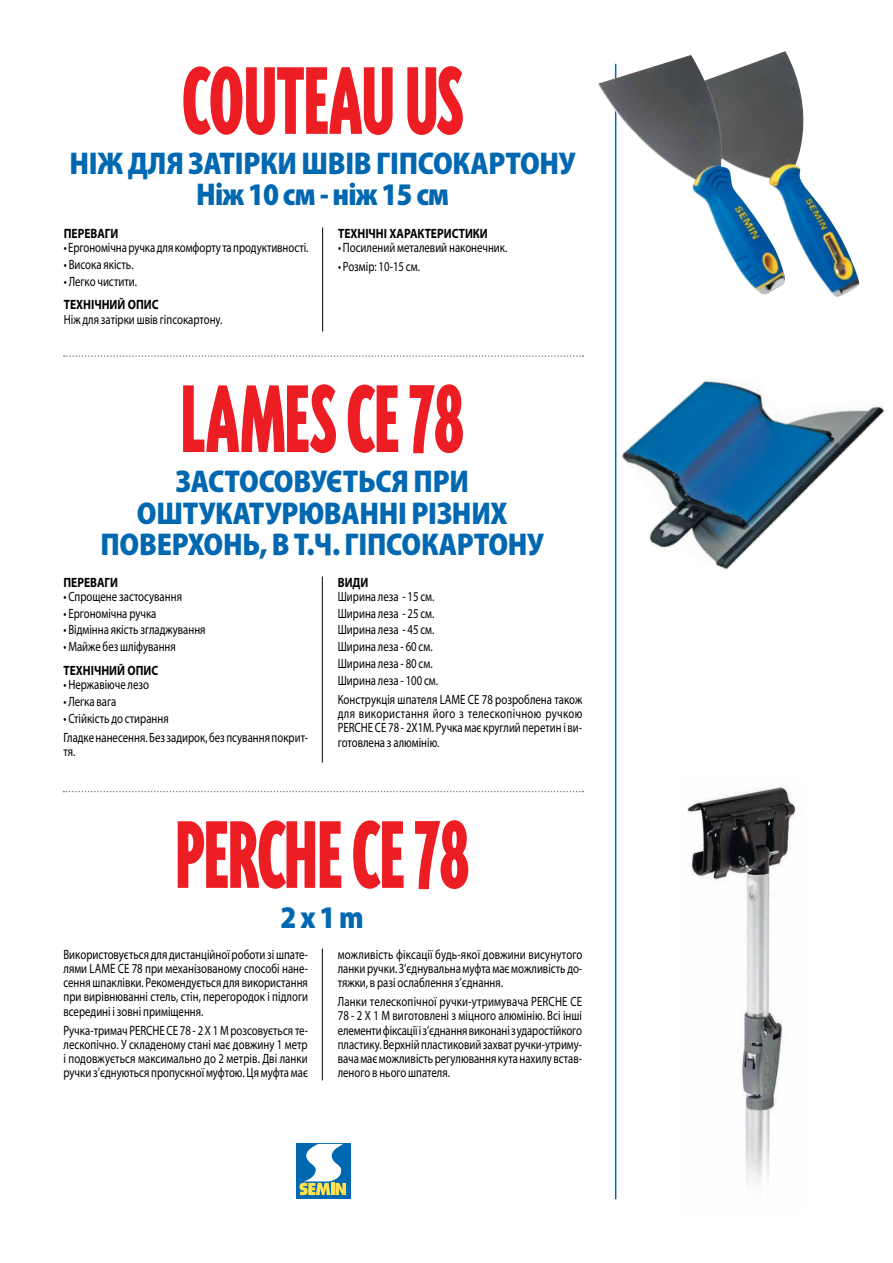
<style>
.page{position:relative;width:893px;height:1263px;background:#fff}
.page>*{position:absolute;margin:0;border:0;box-sizing:border-box;transform-origin:0 0}
.t1{font:900 111px "Triplex Cond";letter-spacing:-.02em;color:#ed1d24;scale:.82 1}
.t2{font:900 111px "Triplex Cond";color:#ed1d24;scale:.82 1}
.t3{font:900 semi-condensed 31.65px/31.5px "Myriad Pro";letter-spacing:-.01em;color:#0067b1;text-align:center;scale:.95 1}
.t4{font:13.5px/14.2px "Myriad Pro";color:#000;text-align:justify;scale:.8 1}
.t5{font:700 13.5px "Myriad Pro";color:#000;scale:.85 1}
</style>
<div class="page">
<hr style="left:615px;top:64px;width:1px;height:1135px;background:#006ab6">
<hr style="left:322px;top:576px;width:1px;height:186px;background:#000">
<hr style="left:322px;top:948px;width:1px;height:132px;background:#000">
<hr style="left:322px;top:227px;width:1px;height:104px;background:#000">
<svg style="left:296px;top:1143px;width:55px;height:56px"></svg>
<img style="left:598px;top:55px;width:255px;height:243px">
<img style="left:622px;top:379px;width:263px;height:192px">
<img style="left:687px;top:784px;width:110px;height:401px">
<svg style="left:63px;top:791px;width:520px;height:1px"></svg>
<svg style="left:64px;top:355px;width:520px;height:2px"></svg>
<h1 class="t1" style="left:181px;top:48px;width:346px">COUTEAUUS</h1>
<h2 class="t3" style="left:70px;top:148px;width:534px">Ніж для затірки швів гіпсокартону ніж 10 см - ніж 15 см</h2>
<p class="t5" style="left:64px;top:225px;width:66px">ПЕРЕВАГИ</p>
<p class="t4" style="left:64px;top:240px;width:307px">• Ергономічна ручка для комфорту та продуктивності.</p>
<p class="t4" style="left:64px;top:257px;width:89px">• Висока якість.</p>
<p class="t4" style="left:64px;top:274px;width:93px">• Легко чистити.</p>
<p class="t5" style="left:64px;top:297px;width:113px">ТЕХНІЧНИЙ ОПИС</p>
<p class="t4" style="left:64px;top:312px;width:200px">Ніж для затірки швів гіпсокартону.</p>
<p class="t5" style="left:338px;top:225px;width:178px">ТЕХНІЧНІ ХАРАКТЕРИСТИКИ</p>
<p class="t4" style="left:338px;top:240px;width:213px">• Посилений металевий наконечник.</p>
<p class="t4" style="left:338px;top:259px;width:104px">• Розмір: 10-15 см.</p>
<h1 class="t2" style="left:180px;top:366px;width:349px">LAMES CE 78</h1>
<h2 class="t3" style="left:101px;top:466px;width:468px">Застосовується при оштукатурюванні різних поверхонь, в т.ч. гіпсокартону</h2>
<p class="t5" style="left:63px;top:574px;width:66px">ПЕРЕВАГИ</p>
<p class="t4" style="left:63px;top:589px;width:150px">• Спрощене застосування</p>
<p class="t4" style="left:63px;top:606px;width:118px">• Ергономічна ручка</p>
<p class="t4" style="left:63px;top:623px;width:179px">• Відмінна якість згладжування</p>
<p class="t4" style="left:63px;top:640px;width:142px">• Майже без шліфування</p>
<p class="t5" style="left:63px;top:663px;width:113px">ТЕХНІЧНИЙ ОПИС</p>
<p class="t4" style="left:63px;top:678px;width:109px">• Нержавіюче лезо</p>
<p class="t4" style="left:63px;top:695px;width:68px">• Легка вага</p>
<p class="t4" style="left:63px;top:709px;width:307px;line-height:18.9px">• Стійкість до стирання<br>Гладке нанесення. Без задирок, без псування покрит-</p>
<p class="t4" style="left:63px;top:745px;width:16px">тя.</p>
<p class="t5" style="left:338px;top:574px;width:38px">ВИДИ</p>
<p class="t4" style="left:338px;top:588px;width:127px;line-height:16.8px;text-align:left">Ширина леза - 15 см.<br>Ширина леза - 25 см.<br>Ширина леза - 45 см.<br>Ширина леза - 60 см.<br>Ширина леза - 80 см.<br>Ширина леза - 100 см.</p>
<p class="t4" style="left:338px;top:692px;width:307px">Конструкція шпателя LAME CE 78 розроблена також для використання його з телескопічною ручкою PERCHE CE 78 - 2X1M. Ручка має круглий перетин і ви&shy;готовлена з алюмінію.</p>
<h1 class="t1" style="left:174px;top:802px;width:362px">PERCHE CE 78</h1>
<h2 class="t3" style="left:281px;top:902px;width:89px">2 x 1 m</h2>
<p class="t4" style="left:63px;top:947px;width:307px">Використовується для дистанційної роботи зі шпате&shy;лями LAME CE 78 при механізованому способі нане&shy;сення шпаклівки. Рекомендується для використання при вирівнюванні стель, стін, перегородок і підлоги всередині і зовні приміщення.</p>
<p class="t4" style="left:63px;top:1023px;width:307px">Ручка-тримач PERCHE CE 78 - 2 X 1 M розсовується те&shy;лескопічно. У складеному стані має довжину 1 метр і подовжується максимально до 2 метрів. Дві ланки ручки з’єднуються пропускної муфтою. Ця муфта має</p>
<p class="t4" style="left:338px;top:947px;width:307px">можливість фіксації будь-якої довжини висунутого ланки ручки. З’єднувальна муфта має можливість до&shy;тяжки, в разі ослаблення з’єднання.</p>
<p class="t4" style="left:338px;top:995px;width:307px">Ланки телескопічної ручки-утримувача PERCHE CE 78 - 2 X 1 M виготовлені з міцного алюмінію. Всі інші елементи фіксації і з’єднання виконані з ударостійкого пластику. Верхній пластиковий захват ручки-утриму&shy;вача має можливість регулювання кута нахилу встав&shy;леного в нього шпателя.</p>
</div>
